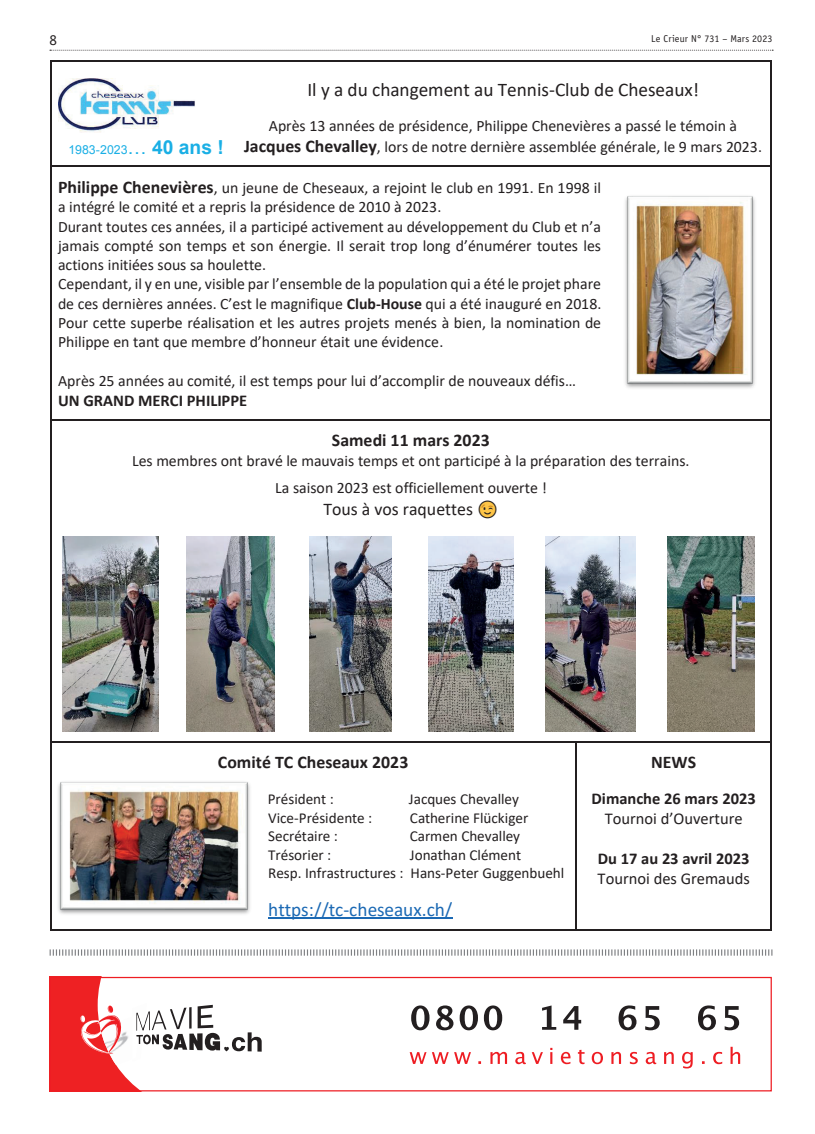
<style>
.page{position:relative;width:815px;height:1134px;background:#fff}
.page>*{position:absolute;margin:0;border:0;box-sizing:border-box;transform-origin:0 0}
.t1{font:19.25px "Calibri";color:#231f20}
.t2{font:19.25px "Calibri";color:#1b69b4}
.t3{font:700 17.75px "Calibri";color:#231f20}
.t4{font:17.75px "Calibri";color:#231f20}
.t5{font:700 16.5px "Calibri";color:#231f20}
.t6{font:16.5px "Calibri";color:#231f20}
.t7{font:15.88px/19.4px "Calibri";color:#231f20;text-align:center}
.t8{font:15.12px/18.5px "Calibri";color:#231f20}
.t9{font:15px "Officina Sans Std";color:#231f20}
.t10{font:12.38px "Arial";letter-spacing:.005em;color:#1aafe5}
.t11{font:10px "Officina Sans Std";letter-spacing:.01em;color:#231f20}
.s1{font-weight:700;font-size:17.75px}
.s2{font-weight:700}
.s3{font-size:19.25px}
.s4{font-weight:700;font-size:19.25px}
</style>
<div class="page">
<svg style="left:50px;top:50px;width:723px;height:1px"></svg>
<hr style="left:52px;top:60px;width:183px;height:2px;background:#231f20">
<hr style="left:237px;top:60px;width:533px;height:2px;background:#231f20">
<hr style="left:50px;top:62px;width:2px;height:103px;background:#231f20">
<hr style="left:770px;top:62px;width:2px;height:103px;background:#231f20">
<hr style="left:52px;top:165px;width:183px;height:2px;background:#231f20">
<hr style="left:237px;top:165px;width:372px;height:2px;background:#231f20">
<hr style="left:611px;top:165px;width:159px;height:2px;background:#231f20">
<hr style="left:50px;top:167px;width:2px;height:252px;background:#231f20">
<hr style="left:770px;top:167px;width:2px;height:252px;background:#231f20">
<hr style="left:52px;top:419px;width:557px;height:2px;background:#231f20">
<hr style="left:611px;top:419px;width:159px;height:2px;background:#231f20">
<hr style="left:50px;top:421px;width:2px;height:107px;background:#231f20">
<hr style="left:770px;top:421px;width:2px;height:107px;background:#231f20">
<hr style="left:50px;top:528px;width:2px;height:213px;background:#231f20">
<hr style="left:770px;top:528px;width:2px;height:213px;background:#231f20">
<hr style="left:268px;top:918px;width:184px;height:1px;background:#1b69b4">
<hr style="left:52px;top:741px;width:119px;height:2px;background:#231f20">
<hr style="left:173px;top:741px;width:118px;height:2px;background:#231f20">
<hr style="left:293px;top:741px;width:118px;height:2px;background:#231f20">
<hr style="left:413px;top:741px;width:118px;height:2px;background:#231f20">
<hr style="left:533px;top:741px;width:42px;height:2px;background:#231f20">
<hr style="left:577px;top:741px;width:74px;height:2px;background:#231f20">
<hr style="left:653px;top:741px;width:117px;height:2px;background:#231f20">
<hr style="left:50px;top:743px;width:2px;height:186px;background:#231f20">
<hr style="left:52px;top:929px;width:523px;height:2px;background:#231f20">
<hr style="left:575px;top:743px;width:2px;height:186px;background:#231f20">
<hr style="left:577px;top:929px;width:193px;height:2px;background:#231f20">
<hr style="left:770px;top:743px;width:2px;height:186px;background:#231f20">
<img style="left:625px;top:196px;width:130px;height:192px">
<img style="left:62px;top:537px;width:96px;height:195px">
<img style="left:186px;top:537px;width:89px;height:194px">
<img style="left:310px;top:537px;width:81px;height:195px">
<img style="left:428px;top:537px;width:86px;height:194px">
<img style="left:546px;top:537px;width:90px;height:194px">
<img style="left:668px;top:537px;width:87px;height:194px">
<img style="left:58px;top:78px;width:137px;height:54px">
<img style="left:58px;top:781px;width:192px;height:133px">
<svg style="left:49px;top:949px;width:724px;height:7px"></svg>
<svg style="left:52px;top:979px;width:210px;height:110px"></svg>
<img style="left:132px;top:1003px;width:15px;height:59px">
<img style="left:132px;top:1013px;width:9px;height:46px">
<img style="left:136px;top:1013px;width:9px;height:31px">
<svg style="left:410px;top:1047px;width:330px;height:21px"></svg>
<svg style="left:411px;top:1005px;width:328px;height:25px"></svg>
<div style="left:50px;top:977px;width:722px;height:114px;border:1px solid #ee1d23"></div>
<p class="t9" style="left:50px;top:31px;width:9px">8</p>
<p class="t11" style="left:651px;top:32px;width:123px">Le Crieur N° 731 – Mars 2023</p>
<p class="t1" style="left:307px;top:76px;width:393px">Il y a du changement au Tennis-Club de Cheseaux!</p>
<p class="t7" style="left:244px;top:115px;width:519px;line-height:21.2px">Après 13 années de présidence, Philippe Chenevières a passé le témoin à<br><span class="s1">Jacques Chevalley</span>, lors de notre dernière assemblée générale, le 9 mars 2023.</p>
<p class="t7" style="left:58px;top:177px;width:545px;text-align:left"><span class="s1">Philippe Chenevières</span>, un jeune de Cheseaux, a rejoint le club en 1991. En 1998 il a intégré le comité et a repris la présidence de 2010 à 2023.<br>Durant toutes ces années, il a participé activement au développement du Club et n’a jamais compté son temps et son énergie. Il serait trop long d’énumérer toutes les actions initiées sous sa houlette.<br>Cependant, il y en une, visible par l’ensemble de la population qui a été le projet phare de ces dernières années. C’est le magnifique <span class="s2">Club-House</span> qui a été inauguré en 2018.<br>Pour cette superbe réalisation et les autres projets menés à bien, la nomination de Philippe en tant que membre d’honneur était une évidence.</p>
<p class="t7" style="left:58px;top:371px;width:519px">Après 25 années au comité, il est temps pour lui d’accomplir de nouveaux défis…</p>
<p class="t5" style="left:58px;top:389px;width:191px">UN GRAND MERCI PHILIPPE</p>
<p class="t3" style="left:332px;top:428px;width:159px">Samedi 11 mars 2023</p>
<p class="t7" style="left:132px;top:446px;width:559px;line-height:27.5px">Les membres ont bravé le mauvais temps et ont participé à la préparation des terrains.<br>La saison 2023 est officiellement ouverte !</p>
<p class="t4" style="left:323px;top:497px;width:151px">Tous à vos raquettes</p>
<p class="t10" style="left:68px;top:141px;width:157px">1983-2023<span class="s3">…</span> <span class="s4">40 ans !</span></p>
<p class="t3" style="left:218px;top:750px;width:192px">Comité TC Cheseaux 2023</p>
<p class="t8" style="left:268px;top:789px;width:68px">Président :</p>
<p class="t8" style="left:409px;top:789px;width:112px">Jacques Chevalley</p>
<p class="t8" style="left:268px;top:808px;width:106px">Vice-Présidente :</p>
<p class="t8" style="left:410px;top:808px;width:120px">Catherine Flückiger</p>
<p class="t8" style="left:268px;top:826px;width:71px">Secrétaire :</p>
<p class="t8" style="left:410px;top:826px;width:112px">Carmen Chevalley</p>
<p class="t8" style="left:268px;top:845px;width:65px">Trésorier :</p>
<p class="t8" style="left:268px;top:845px;width:298px;text-indent:142px">Jonathan Clément<br>Resp. Infrastructures : Hans-Peter Guggenbuehl</p>
<p class="t2" style="left:268px;top:896px;width:186px">https://tc-cheseaux.ch/</p>
<p class="t3" style="left:651px;top:750px;width:46px">NEWS</p>
<p class="t5" style="left:592px;top:786px;width:166px">Dimanche 26 mars 2023</p>
<p class="t6" style="left:605px;top:807px;width:139px">Tournoi d’Ouverture</p>
<p class="t5" style="left:598px;top:847px;width:153px">Du 17 au 23 avril 2023</p>
<p class="t6" style="left:598px;top:867px;width:154px">Tournoi des Gremauds</p>
</div>
